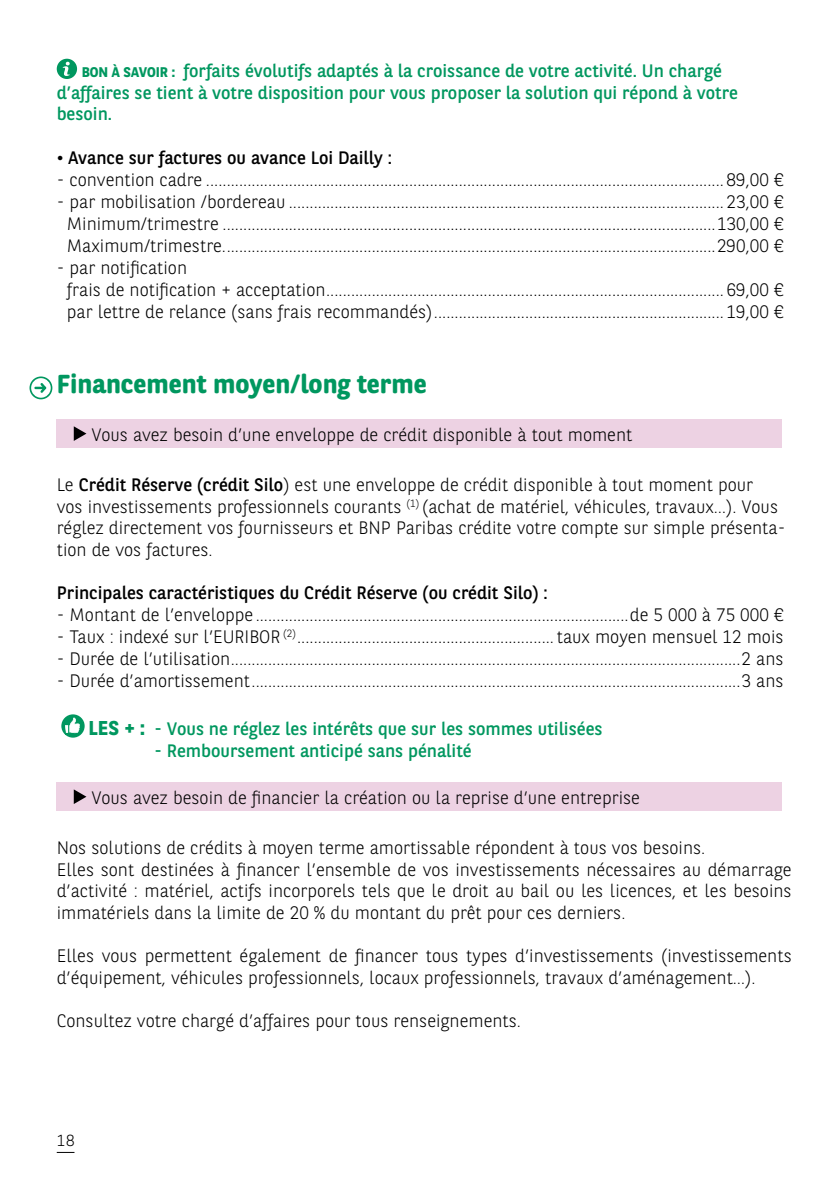
<style>
.page{position:relative;width:840px;height:1191px;background:#fff}
.page>*{position:absolute;margin:0;border:0;box-sizing:border-box;transform-origin:0 0}
.t1{font:700 26px "BNPP Rounded";color:#00975f}
.t2{font:300 18px/21.6px "BNPP Sans";color:#000}
.t3{font:18px/21.6px "BNPP Sans";color:#00975f}
.t4{font:18px "BNPP Sans";color:#000}
.t5{font:300 16px "BNPP Sans";color:#000}
.s1{font-weight:700;font-size:14px}
.s2{font-weight:400}
.s3{font-weight:700;font-size:20px}
</style>
<div class="page">
<div style="left:57px;top:59px;width:20px;height:20px;background:#00975f;border-radius:50%"></div>
<svg style="left:63px;top:62px;width:7px;height:14px"></svg>
<div style="left:57px;top:419px;width:724px;height:29px;background:#edd2e3"></div>
<svg style="left:74px;top:426px;width:12px;height:15px"></svg>
<svg style="left:61px;top:714px;width:24px;height:23px"></svg>
<svg style="left:65px;top:717px;width:15px;height:17px"></svg>
<div style="left:57px;top:782px;width:724px;height:29px;background:#edd2e3"></div>
<svg style="left:74px;top:789px;width:12px;height:15px"></svg>
<svg style="left:57px;top:1152px;width:17px;height:1px"></svg>
<svg style="left:29px;top:376px;width:23px;height:23px"></svg>
<p class="t3" style="left:57px;top:59px;width:682px;text-indent:25px"><span class="s1">BON À SAVOIR :</span> forfaits évolutifs adaptés à la croissance de votre activité. Un chargé d’affaires se tient à votre disposition pour vous proposer la solution qui répond à votre besoin.</p>
<p class="t4" style="left:57px;top:145px;width:336px">• Avance sur factures ou avance Loi Dailly :</p>
<p class="t2" style="left:57px;top:168px;width:727px">- convention cadre ............................................................................................................................. 89,00 €</p>
<p class="t2" style="left:57px;top:190px;width:727px;text-align:center">- par mobilisation /bordereau ......................................................................................................... 23,00 €<br>Minimum/trimestre .......................................................................................................................130,00 €<br>Maximum/trimestre.......................................................................................................................290,00 €</p>
<p class="t2" style="left:67px;top:256px;width:717px;text-indent:-10px">- par notification<br>frais de notification + acceptation................................................................................................ 69,00 € par lettre de relance (sans frais recommandés)...................................................................... 19,00 €</p>
<h1 class="t1" style="left:57px;top:369px;width:371px">Financement moyen/long terme</h1>
<p class="t2" style="left:91px;top:423px;width:542px">Vous avez besoin d’une enveloppe de crédit disponible à tout moment</p>
<p class="t2" style="left:57px;top:473px;width:729px">Le <span class="s2">Crédit Réserve (crédit Silo</span>) est une enveloppe de crédit disponible à tout moment pour<br>vos investissements professionnels courants <sup>(1)</sup> (achat de matériel, véhicules, travaux…). Vous réglez directement vos fournisseurs et BNP Paribas crédite votre compte sur simple présenta&shy;tion de vos factures.</p>
<p class="t4" style="left:57px;top:580px;width:492px">Principales caractéristiques du Crédit Réserve (ou crédit Silo) :</p>
<p class="t2" style="left:57px;top:603px;width:727px">- Montant de l’enveloppe ..........................................................................................de 5 000 à 75 000 €</p>
<p class="t2" style="left:57px;top:625px;width:727px">- Taux : indexé sur l’EURIBOR <sup>(2)</sup>..............................................................taux moyen mensuel 12 mois</p>
<p class="t2" style="left:57px;top:647px;width:727px">- Durée de l’utilisation...........................................................................................................................2 ans</p>
<p class="t2" style="left:57px;top:669px;width:727px">- Durée d’amortissement......................................................................................................................3 ans</p>
<p class="t3" style="left:88px;top:717px;width:515px"><span class="s3">LES + :</span> - Vous ne réglez les intérêts que sur les sommes utilisées</p>
<p class="t3" style="left:154px;top:739px;width:318px">- Remboursement anticipé sans pénalité</p>
<p class="t2" style="left:91px;top:786px;width:549px">Vous avez besoin de financier la création ou la reprise d’une entreprise</p>
<p class="t2" style="left:57px;top:836px;width:736px">Nos solutions de crédits à moyen terme amortissable répondent à tous vos besoins.<br>Elles sont destinées à financer l’ensemble de vos investissements nécessaires au démarrage d’activité : matériel, actifs incorporels tels que le droit au bail ou les licences, et les besoins immatériels dans la limite de 20 % du montant du prêt pour ces derniers.</p>
<p class="t2" style="left:57px;top:944px;width:736px">Elles vous permettent également de financer tous types d’investissements (investissements d’équipement, véhicules professionnels, locaux professionnels, travaux d’aménagement…).</p>
<p class="t2" style="left:57px;top:1009px;width:465px">Consultez votre chargé d’affaires pour tous renseignements.</p>
<p class="t5" style="left:57px;top:1129px;width:19px">18</p>
</div>
